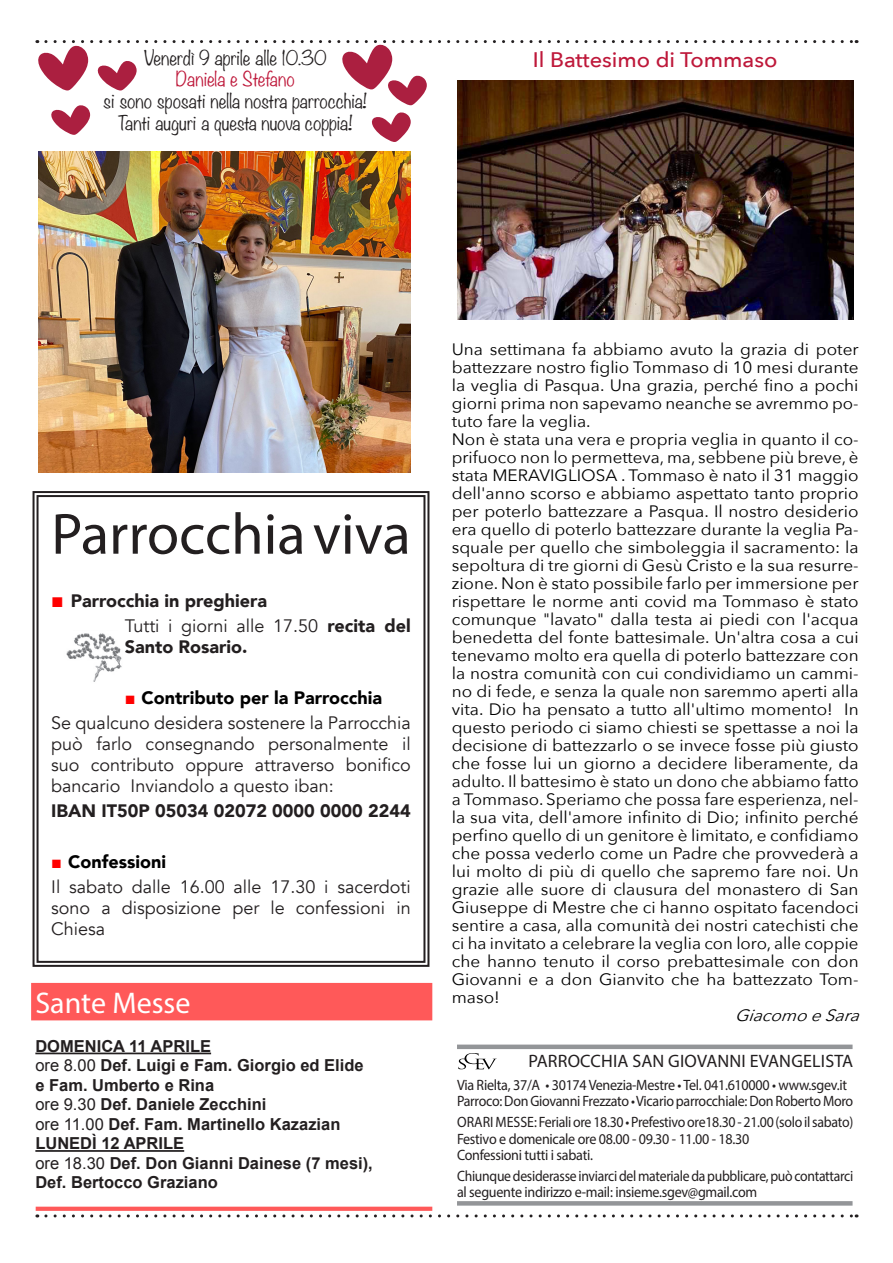
<style>
.page{position:relative;width:893px;height:1263px;background:#fff}
.page>*{position:absolute;margin:0;border:0;box-sizing:border-box;transform-origin:0 0}
.t1{font:58.5px "Myriad Pro";color:#231f20}
.t2{font:30px "Myriad Pro";color:#fff}
.t3{font:500 21px "Avenir Next";color:#be183a;scale:1.04 1}
._007_titilo_parrocch{font:18px/21px "Avenir";color:#231f20;text-align:justify}
._007_titilo_parrocch-2{font:900 18px/21px "Avenir";color:#231f20}
.t4{font:300 18px "Noteworthy";color:#231f20}
._007_titilo_parrocch-3{font:900 18px "Avenir";color:#000}
.t5{font:18px "Myriad Pro";letter-spacing:.01em;color:#231f20}
.t6{font:300 18px "Noteworthy";color:#be183a}
.t7{font:16.5px/18px "Avenir Next";color:#000;text-align:justify;scale:1.04 1}
.t8{font:700 16.5px "Arial";color:#231f20}
.t9{font:italic 16.5px "Avenir Next";color:#000;scale:1.04 1}
.t10{font:15px/16.5px "Myriad Pro";letter-spacing:-.02em;color:#231f20;scale:.93 1}
.t11{font:15px/16.5px "Myriad Pro";letter-spacing:-.02em;color:#231f20;scale:.91 1}
.t12{font:15px "Myriad Pro";letter-spacing:-.02em;color:#231f20;scale:.94 1}
.s1{font-family:"Arial";font-size:21px;color:#f00}
.s2{font-weight:400}
.s3{font-family:"Arial";color:#f00}
</style>
<div class="page">
<svg style="left:46px;top:1214px;width:811px;height:3px"></svg>
<svg style="left:36px;top:1207px;width:396px;height:4px;background:#ff5e5e"></svg>
<div style="left:31px;top:983px;width:401px;height:37px;background:#ff5959"></div>
<hr style="left:35px;top:1052px;width:176px;height:2px;background:#231f20">
<hr style="left:35px;top:1150px;width:149px;height:2px;background:#231f20">
<svg style="left:32px;top:491px;width:398px;height:476px"></svg>
<div style="left:37px;top:495px;width:388px;height:468px;border:2px solid #231f20"></div>
<img style="left:62px;top:630px;width:63px;height:57px">
<div style="left:457px;top:1044px;width:395px;height:5px;background:#939598"></div>
<svg style="left:457px;top:1201px;width:395px;height:4px;background:#96989b"></svg>
<svg style="left:458px;top:1053px;width:39px;height:16px"></svg>
<img style="left:457px;top:143px;width:396px;height:176px">
<img style="left:38px;top:151px;width:373px;height:321px">
<svg style="left:37px;top:40px;width:820px;height:103px"></svg>
<p class="t4" style="left:144px;top:42px;width:184px">Venerdì 9 aprile alle 10.30</p>
<p class="t6" style="left:176px;top:64px;width:121px">Daniela e Stefano</p>
<p class="t4" style="left:103px;top:85px;width:265px">si sono sposati nella nostra parrocchia!</p>
<p class="t4" style="left:118px;top:107px;width:237px">Tanti auguri a questa nuova coppia!</p>
<p class="t3" style="left:533px;top:42px;width:237px">Il Battesimo di Tommaso</p>
<p class="t1" style="left:51px;top:498px;width:361px">Parrocchia viva</p>
<p class="_007_titilo_parrocch-2" style="left:51px;top:590px;width:217px"><span class="s1">■</span> Parrocchia in preghiera</p>
<p class="_007_titilo_parrocch-2" style="left:125px;top:615px;width:288px"><span class="s2">Tutti i giorni alle 17.50</span> recita del<br>Santo Rosario.</p>
<p class="_007_titilo_parrocch-3" style="left:125px;top:682px;width:259px"><span class="s3">■</span> Contributo per la Parrocchia</p>
<p class="_007_titilo_parrocch" style="left:51px;top:713px;width:361px">Se qualcuno desidera sostenere la Parrocchia può farlo consegnando personalmente il suo contributo oppure attraverso bonifico bancario Inviandolo a questo iban:</p>
<p class="_007_titilo_parrocch-2" style="left:51px;top:800px;width:361px">IBAN IT50P 05034 02072 0000 0000 2244</p>
<p class="_007_titilo_parrocch-3" style="left:51px;top:846px;width:116px"><span class="s3">■</span> Confessioni</p>
<p class="_007_titilo_parrocch" style="left:51px;top:877px;width:361px">Il sabato dalle 16.00 alle 17.30 i sacerdoti sono a disposizione per le confessioni in Chiesa</p>
<p class="t2" style="left:35px;top:984px;width:157px">Sante Messe</p>
<p class="t8" style="left:35px;top:1035px;width:177px">DOMENICA 11 APRILE</p>
<p class="t8" style="left:35px;top:1054px;width:330px"><span class="s2">ore 8.00</span> Def. Luigi e Fam. Giorgio ed Elide</p>
<p class="t8" style="left:35px;top:1074px;width:180px">e Fam. Umberto e Rina</p>
<p class="t8" style="left:35px;top:1093px;width:233px"><span class="s2">ore 9.30</span> Def. Daniele Zecchini</p>
<p class="t8" style="left:35px;top:1113px;width:307px"><span class="s2">ore 11.00</span> Def. Fam. Martinello Kazazian</p>
<p class="t8" style="left:35px;top:1132px;width:150px">LUNEDÌ 12 APRILE</p>
<p class="t8" style="left:35px;top:1152px;width:339px"><span class="s2">ore 18.30</span> Def. Don Gianni Dainese (7 mesi),</p>
<p class="t8" style="left:35px;top:1171px;width:184px">Def. Bertocco Graziano</p>
<p class="t7" style="left:452px;top:339px;width:393px">Una settimana fa abbiamo avuto la grazia di poter battezzare nostro figlio Tommaso di 10 mesi durante la veglia di Pasqua. Una grazia, perché fino a pochi giorni prima non sapevamo neanche se avremmo po&shy;tuto fare la veglia.</p>
<p class="t7" style="left:452px;top:429px;width:393px">Non è stata una vera e propria veglia in quanto il co&shy;prifuoco non lo permetteva, ma, sebbene più breve, è stata MERAVIGLIOSA . Tommaso è nato il 31 maggio dell'anno scorso e abbiamo aspettato tanto proprio per poterlo battezzare a Pasqua. Il nostro desiderio era quello di poterlo battezzare durante la veglia Pa&shy;squale per quello che simboleggia il sacramento: la sepoltura di tre giorni di Gesù Cristo e la sua resurre&shy;zione. Non è stato possibile farlo per immersione per rispettare le norme anti covid ma Tommaso è stato comunque "lavato" dalla testa ai piedi con l'acqua benedetta del fonte battesimale. Un'altra cosa a cui tenevamo molto era quella di poterlo battezzare con la nostra comunità con cui condividiamo un cammi&shy;no di fede, e senza la quale non saremmo aperti alla vita. Dio ha pensato a tutto all'ultimo momento! In questo periodo ci siamo chiesti se spettasse a noi la decisione di battezzarlo o se invece fosse più giusto che fosse lui un giorno a decidere liberamente, da adulto. Il battesimo è stato un dono che abbiamo fatto a Tommaso. Speriamo che possa fare esperienza, nel&shy;la sua vita, dell'amore infinito di Dio; infinito perché perfino quello di un genitore è limitato, e confidiamo che possa vederlo come un Padre che provvederà a lui molto di più di quello che sapremo fare noi. Un grazie alle suore di clausura del monastero di San Giuseppe di Mestre che ci hanno ospitato facendoci sentire a casa, alla comunità dei nostri catechisti che ci ha invitato a celebrare la veglia con loro, alle coppie che hanno tenuto il corso prebattesimale con don Giovanni e a don Gianvito che ha battezzato Tom&shy;maso!</p>
<p class="t9" style="left:735px;top:1001px;width:130px">GiacomoeSara</p>
<p class="t5" style="left:528px;top:1050px;width:326px">PARROCCHIA SAN GIOVANNI EVANGELISTA</p>
<p class="t12" style="left:457px;top:1076px;width:417px">Via Rielta, 37/A • 30174 Venezia-Mestre • Tel. 041.610000 • www.sgev.it</p>
<p class="t10" style="left:457px;top:1093px;width:428px">Parroco: Don Giovanni Frezzato • Vicario parrocchiale: Don Roberto Moro</p>
<p class="t10" style="left:457px;top:1114px;width:428px">ORARI MESSE: Feriali ore 18.30 • Prefestivo ore18.30 - 21.00 (solo il sabato)<br>Festivo e domenicale ore 08.00 - 09.30 - 11.00 - 18.30</p>
<p class="t12" style="left:457px;top:1146px;width:146px">Confessioni tutti i sabati.</p>
<p class="t11" style="left:457px;top:1167px;width:437px">Chiunque desiderasse inviarci del materiale da pubblicare, può contattarci al seguente indirizzo e-mail: insieme.sgev@gmail.com</p>
</div>
